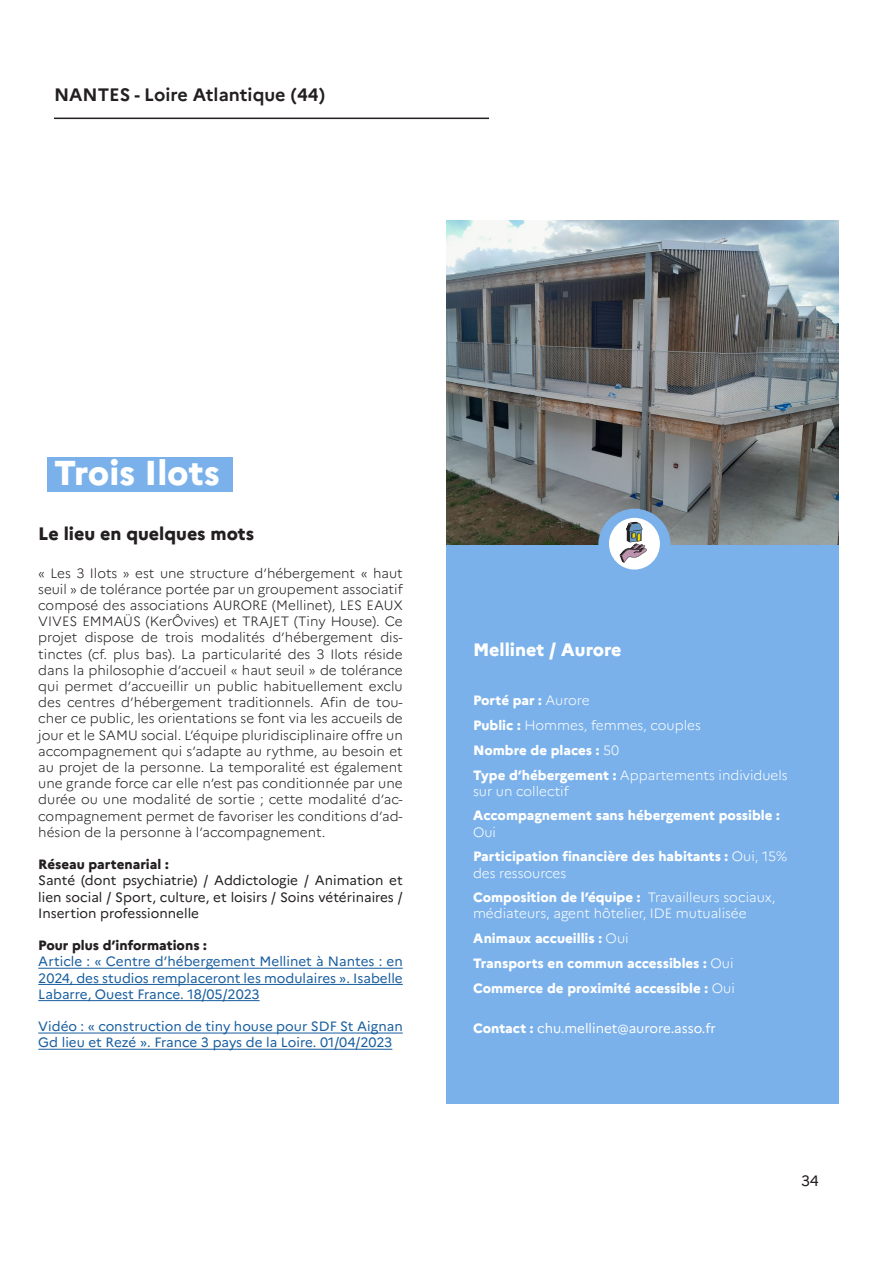
<style>
.page{position:relative;width:893px;height:1263px;background:#fff}
.page>*{position:absolute;margin:0;border:0;box-sizing:border-box;transform-origin:0 0}
.t1{font:800 34.5px "Marianne";letter-spacing:-.005em;color:#fff}
.t2{font:700 18px "Marianne";color:#231f20}
.t3{font:800 18px "Marianne";color:#231f20}
.t4{font:800 18px "Marianne";color:#fff}
.t5{font:15px "Marianne";color:#231f20}
.t6{font:300 13.5px/16.2px "Marianne";color:#231f20;text-align:justify}
.t7{font:800 13.5px/16.2px "Marianne";color:#fff}
.t8{font:13.5px/16.2px "Marianne";color:#175d9e;text-align:justify}
.t9{font:300 13.5px/16.2px "Marianne";color:#fff}
.t10{font:13.5px/16.2px "Marianne";color:#231f20;text-align:justify}
.t11{font:800 13.5px "Marianne";color:#231f20}
.t12{font:13.5px "Marianne";color:#fff}
.s1{font-weight:300}
.s2{font-weight:800}
</style>
<div class="page">
<div style="left:48px;top:457px;width:185px;height:35px;background:#7ab1eb"></div>
<img style="left:446px;top:220px;width:393px;height:325px">
<div style="left:446px;top:545px;width:393px;height:559px;background:#7ab1eb"></div>
<hr style="left:54px;top:118px;width:435px;height:1px;background:#231f20">
<div style="left:598px;top:509px;width:73px;height:72px;background:#7ab1eb;border-radius:50%"></div>
<hr style="left:38px;top:968px;width:365px;height:1px;background:#175d9e">
<hr style="left:38px;top:984px;width:365px;height:1px;background:#175d9e">
<hr style="left:38px;top:1000px;width:222px;height:1px;background:#175d9e">
<hr style="left:38px;top:1032px;width:365px;height:1px;background:#175d9e">
<hr style="left:38px;top:1049px;width:354px;height:1px;background:#175d9e">
<div style="left:609px;top:518px;width:51px;height:51px;background:#fff;border-radius:50%"></div>
<svg style="left:620px;top:522px;width:27px;height:41px"></svg>
<p class="t2" style="left:54px;top:80px;width:273px">NANTES - Loire Atlantique (44)</p>
<p class="t1" style="left:54px;top:446px;width:167px">Trois Ilots</p>
<p class="t3" style="left:38px;top:519px;width:217px">Le lieu en quelques mots</p>
<p class="t6" style="left:38px;top:564px;width:366px">« Les 3 Ilots » est une structure d’hébergement « haut seuil » de tolérance portée par un groupement associatif composé des associations AURORE (Mellinet), LES EAUX VIVES EMMAÜS (KerÔvives) et TRAJET (Tiny House). Ce projet dispose de trois modalités d’hébergement dis&shy;tinctes (cf. plus bas). La particularité des 3 Ilots réside dans la philosophie d’accueil « haut seuil » de tolérance qui permet d’accueillir un public habituellement exclu des centres d’hébergement traditionnels. Afin de tou&shy;cher ce public, les orientations se font via les accueils de jour et le SAMU social. L’équipe pluridisciplinaire offre un accompagnement qui s’adapte au rythme, au besoin et au projet de la personne. La temporalité est également une grande force car elle n’est pas conditionnée par une durée ou une modalité de sortie ; cette modalité d’ac&shy;compagnement permet de favoriser les conditions d’ad&shy;hésion de la personne à l’accompagnement.</p>
<p class="t11" style="left:38px;top:854px;width:132px">Réseau partenarial :</p>
<p class="t10" style="left:38px;top:871px;width:366px">Santé (dont psychiatrie) / Addictologie / Animation et lien social / Sport, culture, et loisirs / Soins vétérinaires / Insertion professionnelle</p>
<p class="t11" style="left:38px;top:935px;width:170px">Pour plus d’informations :</p>
<p class="t8" style="left:38px;top:952px;width:366px">Article : « Centre d’hébergement Mellinet à Nantes : en 2024, des studios remplaceront les modulaires ». Isabelle Labarre, Ouest France. 18/05/2023</p>
<p class="t8" style="left:38px;top:1017px;width:366px">Vidéo : « construction de tiny house pour SDF St Aignan<br>Gd lieu et Rezé ». France 3 pays de la Loire. 01/04/2023</p>
<p class="t4" style="left:473px;top:636px;width:150px">Mellinet / Aurore</p>
<p class="t7" style="left:473px;top:691px;width:118px">Porté par : <span class="s1">Aurore</span></p>
<p class="t9" style="left:473px;top:716px;width:229px"><span class="s2">Public :</span> Hommes, femmes, couples</p>
<p class="t7" style="left:473px;top:741px;width:148px">Nombre de places : <span class="s1">50</span></p>
<p class="t9" style="left:473px;top:765px;width:316px"><span class="s2">Type d’hébergement :</span> Appartements individuels sur un collectif</p>
<p class="t7" style="left:473px;top:806px;width:308px">Accompagnement sans hébergement possible :<br><span class="s1">Oui</span></p>
<p class="t7" style="left:473px;top:847px;width:316px">Participation financière des habitants : <span class="s1">Oui, 15% des ressources</span></p>
<p class="t9" style="left:473px;top:888px;width:304px"><span class="s2">Composition de l’équipe :</span> Travailleurs sociaux, médiateurs, agent hôtelier, IDE mutualisée</p>
<p class="t7" style="left:473px;top:929px;width:157px">Animaux accueillis : <span class="s1">Oui</span></p>
<p class="t7" style="left:473px;top:954px;width:262px">Transports en commun accessibles : <span class="s1">Oui</span></p>
<p class="t7" style="left:473px;top:978px;width:263px">Commerce de proximité accessible : <span class="s1">Oui</span></p>
<p class="t12" style="left:473px;top:1018px;width:244px"><span class="s2">Contact :</span> chu.mellinet@aurore.asso.fr</p>
<p class="t5" style="left:801px;top:1169px;width:19px">34</p>
</div>
